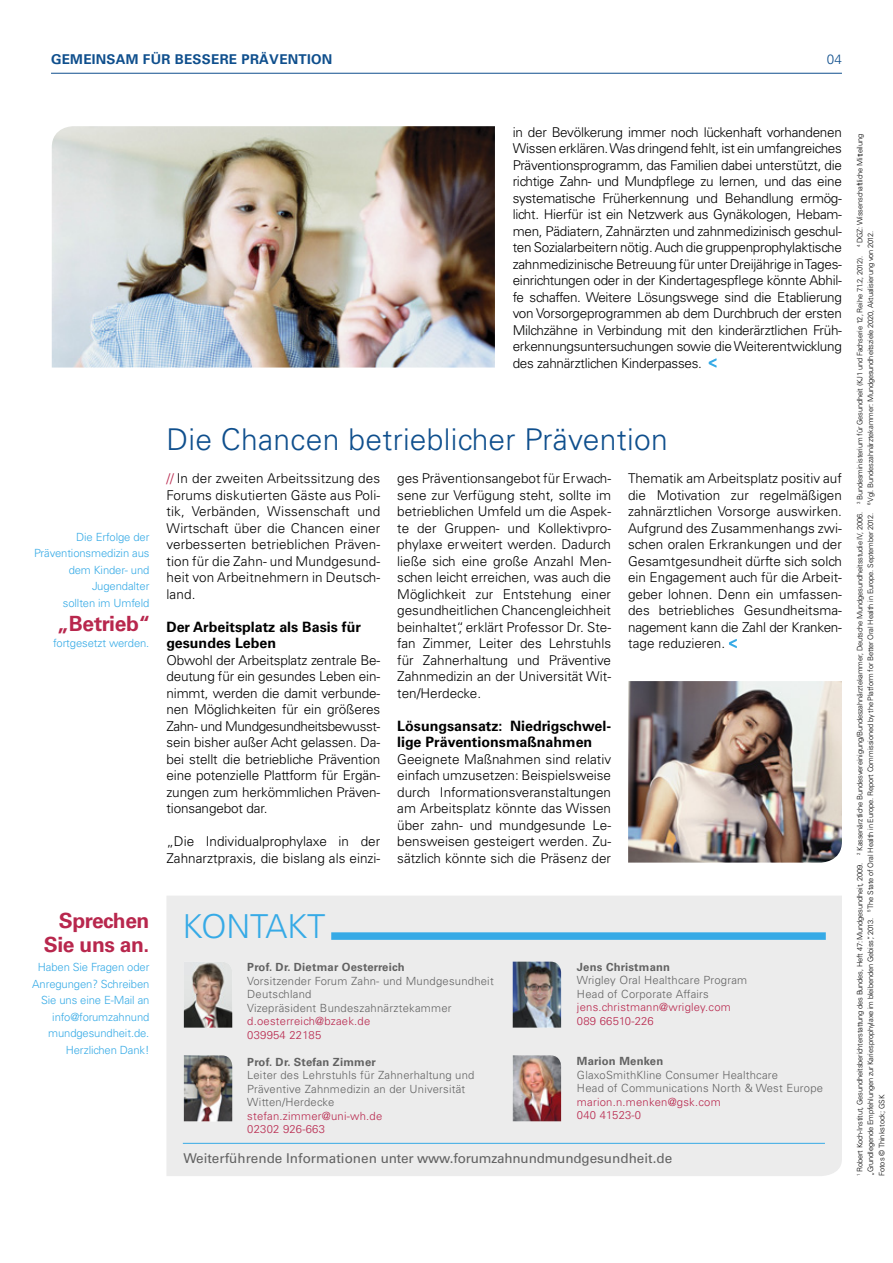
<style>
.page{position:relative;width:893px;height:1263px;background:#fff}
.page>*{position:absolute;margin:0;border:0;box-sizing:border-box;transform-origin:0 0}
.t1{font:300 30px "Univers LT";letter-spacing:.01em;color:#0f4f8d}
.t2{font:700 21px/24px "Univers LT";letter-spacing:-.02em;color:#b8274d}
.t3{font:700 14.25px/16.5px "Univers LT";color:#000}
.t4{font:300 13.5px/16.5px "Univers LT";color:#000;text-align:justify}
.t5{font:13.5px "Univers LT";color:#626262}
.t6{font:700 13.5px "Univers LT";letter-spacing:.02em;color:#0f4f8d}
.t7{font:300 13.5px "Univers LT";color:#0f4f8d}
.t8{font:300 11.25px/13.5px "Univers LT";letter-spacing:.02em;color:#626262}
.t9{font:300 11.25px/16.5px "Univers LT";letter-spacing:-.01em;color:#36aae6;text-align:right}
.t10{font:300 11.25px/13.5px "Univers LT";letter-spacing:.02em;color:#b8274d}
.t11{font:700 11.25px "Univers LT";letter-spacing:.02em;color:#626262}
.t12{font:300 7.5px/10.5px "Univers LT";letter-spacing:-.02em;color:#000}
.t13{font:300 7.5px "Univers LT";color:#000}
.s1{color:#b8274d}
</style>
<div class="page">
<svg style="left:709px;top:358px;width:8px;height:10px"></svg>
<svg style="left:729px;top:639px;width:8px;height:9px"></svg>
<div style="left:166px;top:896px;width:676px;height:280px;background:#ececec"></div>
<div style="left:331px;top:932px;width:495px;height:8px;background:#36aae6"></div>
<img style="left:184px;top:962px;width:48px;height:66px">
<img style="left:513px;top:962px;width:48px;height:66px">
<img style="left:184px;top:1055px;width:48px;height:66px">
<img style="left:513px;top:1055px;width:48px;height:66px">
<img style="left:52px;top:126px;width:443px;height:242px">
<img style="left:628px;top:681px;width:214px;height:181px">
<hr style="left:183px;top:1143px;width:642px;height:1px;background:#36aae6">
<hr style="left:51px;top:73px;width:791px;height:1px;background:#0f4f8d">
<p class="t6" style="left:51px;top:51px;width:57px">Gemeinsam</p>
<p class="t6" style="left:143px;top:51px;width:180px">für bessere Prävention</p>
<p class="t7" style="left:827px;top:51px;width:17px">04</p>
<p class="t4" style="left:513px;top:123px;width:331px">in der Bevölkerung immer noch lückenhaft vorhandenen Wissen erklären. Was dringend fehlt, ist ein umfangreiches Präventionsprogramm, das Familien dabei unterstützt, die richtige Zahn- und Mundpflege zu lernen, und das eine systematische Früherkennung und Behandlung ermög&shy;licht. Hierfür ist ein Netzwerk aus Gynäkologen, Hebam&shy;men, Pädiatern, Zahnärzten und zahnmedizinisch geschul&shy;ten Sozialarbeitern nötig. Auch die gruppenprophylaktische zahnmedizinische Betreuung für unter Dreijährige in Tages&shy;einrichtungen oder in der Kindertagespflege könnte Abhil&shy;fe schaffen. Weitere Lösungswege sind die Etablierung von Vorsorgeprogrammen ab dem Durchbruch der ersten Milchzähne in Verbindung mit den kinderärztlichen Früh&shy;erkennungsuntersuchungen sowie die Weiterentwicklung des zahnärztlichen Kinderpasses.</p>
<p class="t12" style="left:855px;top:1176px;width:1044px;rotate:-90deg"><sup>1</sup> Robert Koch-Institut, Gesundheitsberichterstattung des Bundes, Heft 47: Mundgesundheit, 2009. <sup>2</sup> Kassenärztliche Bundesvereinigung/Bundeszahnärztekammer, Deutsche Mundgesundheitsstudie IV, 2006. <sup>3</sup> Bundesministerium für Gesundheit (KJ1 und Fachserie 12, Reihe 7.1.2, 2012). <sup>4</sup> DGZ: Wissenschaftliche Mitteilung „Grundlegende Empfehlungen zur Kariesprophylaxe im bleibenden Gebiss“, 2013. <sup>5</sup> The State of Oral Health in Europe. Report Commissioned by the Platform for Better Oral Health in Europe. September 2012. <sup>6</sup> Vgl. Bundeszahnärztekammer: Mundgesundheitsziele 2020, Aktualisierung von 2012.</p>
<h1 class="t1" style="left:166px;top:421px;width:503px">Die Chancen betrieblicher Prävention</h1>
<p class="t4" style="left:166px;top:470px;width:215px"><span class="s1">//</span> In der zweiten Arbeitssitzung des Forums diskutierten Gäste aus Poli&shy;tik, Verbänden, Wissenschaft und Wirtschaft über die Chancen einer verbesserten betrieblichen Präven&shy;tion für die Zahn- und Mundgesund&shy;heit von Arbeitnehmern in Deutsch&shy;land.</p>
<p class="t3" style="left:166px;top:618px;width:196px">Der Arbeitsplatz als Basis für gesundes Leben</p>
<p class="t4" style="left:166px;top:651px;width:215px">Obwohl der Arbeitsplatz zentrale Be&shy;deutung für ein gesundes Leben ein&shy;nimmt, werden die damit verbunde&shy;nen Möglichkeiten für ein größeres Zahn- und Mundgesundheitsbewusst&shy;sein bisher außer Acht gelassen. Da&shy;bei stellt die betriebliche Prävention eine potenzielle Plattform für Ergän&shy;zungen zum herkömmlichen Präven&shy;tionsangebot dar.</p>
<p class="t4" style="left:166px;top:833px;width:215px">„Die Individualprophylaxe in der<br>Zahnarztpraxis, die bislang als einzi-</p>
<p class="t4" style="left:397px;top:470px;width:215px">ges Präventionsangebot für Erwach&shy;sene zur Verfügung steht, sollte im betrieblichen Umfeld um die Aspek&shy;te der Gruppen- und Kollektivpro&shy;phylaxe erweitert werden. Dadurch ließe sich eine große Anzahl Men&shy;schen leicht erreichen, was auch die Möglichkeit zur Entstehung einer gesundheitlichen Chancengleichheit beinhaltet“, erklärt Professor Dr. Ste&shy;fan Zimmer, Leiter des Lehrstuhls für Zahnerhaltung und Präventive Zahnmedizin an der Universität Wit&shy;ten/Herdecke.</p>
<p class="t3" style="left:397px;top:717px;width:215px">Lösungsansatz: Niedrigschwel&shy;lige Präventionsmaßnahmen</p>
<p class="t4" style="left:397px;top:750px;width:215px">Geeignete Maßnahmen sind relativ einfach umzusetzen: Beispielsweise durch Informationsveranstaltungen am Arbeitsplatz könnte das Wissen über zahn- und mundgesunde Le&shy;bensweisen gesteigert werden. Zu&shy;sätzlich könnte sich die Präsenz der</p>
<p class="t4" style="left:628px;top:470px;width:215px">Thematik am Arbeitsplatz positiv auf die Motivation zur regelmäßigen zahnärztlichen Vorsorge auswirken.<br>Aufgrund des Zusammenhangs zwi&shy;schen oralen Erkrankungen und der Gesamtgesundheit dürfte sich solch ein Engagement auch für die Arbeit&shy;geber lohnen. Denn ein umfassen&shy;des betriebliches Gesundheitsma&shy;nagement kann die Zahl der Kranken&shy;tage reduzieren.</p>
<p class="t9" style="left:34px;top:529px;width:117px">Die Erfolge der<br>Präventionsmedizin aus dem Kinder- und<br>Jugendalter<br>sollten im Umfeld</p>
<h2 class="t2" style="left:57px;top:612px;width:95px">„Betrieb“</h2>
<p class="t9" style="left:53px;top:635px;width:98px">fortgesetzt werden.</p>
<h2 class="t2" style="left:44px;top:909px;width:179px;text-indent:15px">Sprechen<br>Sie uns an. <sup>Kontakt</sup></h2>
<p class="t11" style="left:247px;top:960px;width:159px">Prof. Dr. Dietmar Oesterreich</p>
<p class="t8" style="left:247px;top:974px;width:248px">Vorsitzender Forum Zahn- und Mundgesundheit<br>Deutschland<br>Vizepräsident Bundeszahnärztekammer</p>
<p class="t10" style="left:247px;top:1014px;width:125px">d.oesterreich@bzaek.de<br>039954 22185</p>
<p class="t11" style="left:247px;top:1055px;width:130px">Prof. Dr. Stefan Zimmer</p>
<p class="t8" style="left:247px;top:1068px;width:229px">Leiter des Lehrstuhls für Zahnerhaltung und<br>Präventive Zahnmedizin an der Universität<br>Witten/Herdecke</p>
<p class="t10" style="left:247px;top:1109px;width:137px">stefan.zimmer@uni-wh.de<br>02302 926-663</p>
<p class="t11" style="left:577px;top:960px;width:95px">Jens Christmann</p>
<p class="t8" style="left:577px;top:973px;width:172px">Wrigley Oral Healthcare Program<br>Head of Corporate Affairs</p>
<p class="t10" style="left:577px;top:1000px;width:155px">jens.christmann@wrigley.com<br>089 66510-226</p>
<p class="t11" style="left:577px;top:1054px;width:88px">Marion Menken</p>
<p class="t8" style="left:577px;top:1068px;width:248px">GlaxoSmithKline Consumer Healthcare<br>Head of Communications North &amp; West Europe</p>
<p class="t10" style="left:577px;top:1095px;width:145px">marion.n.menken@gsk.com<br>040 41523-0</p>
<p class="t13" style="left:877px;top:1176px;width:83px;rotate:-90deg">Fotos © Thinkstock; GSK</p>
<p class="t9" style="left:32px;top:959px;width:119px">Haben Sie Fragen oder<br>Anregungen? Schreiben<br>Sie uns eine E-Mail an info@forumzahnund mundgesundheit.de.<br>Herzlichen Dank!</p>
<p class="t5" style="left:183px;top:1150px;width:490px">Weiterführende Informationen unter www.forumzahnundmundgesundheit.de</p>
</div>
